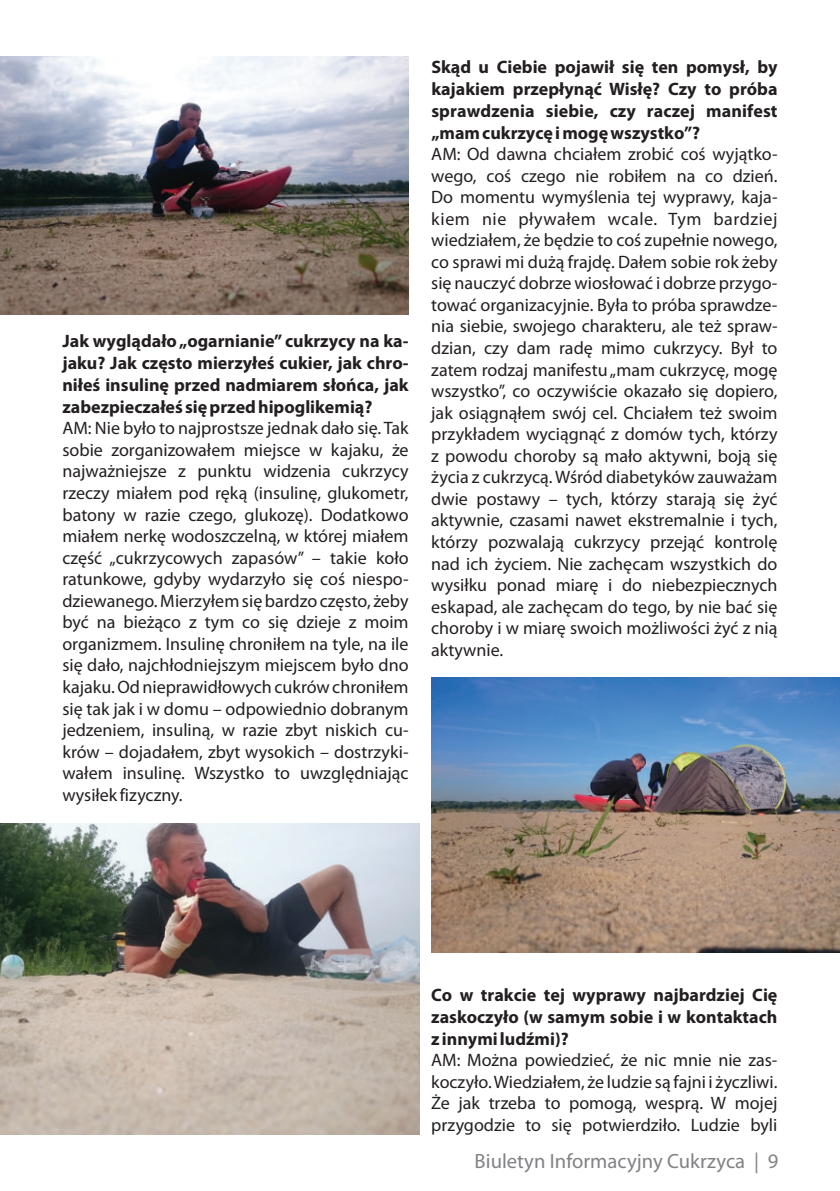
<style>
.page{position:relative;width:840px;height:1191px;background:#fff}
.page>*{position:absolute;margin:0;border:0;box-sizing:border-box;transform-origin:0 0}
.t1{font:20.6px "Myriad Pl";color:#808285}
.t2{font:18px/21.6px "Myriad Pl";color:#231f20;text-align:justify}
.t3{font:700 18px/21.8px "Myriad Pl";color:#231f20;text-align:justify}
</style>
<div class="page">
<img style="left:431px;top:678px;width:408px;height:274px">
<img style="left:0;top:823px;width:420px;height:311px">
<img style="left:0;top:57px;width:408px;height:257px">
<p class="t3" style="left:62px;top:332px;width:347px">Jak wyglądało „ogarnianie” cukrzycy na ka&shy;jaku? Jak często mierzyłeś cukier, jak chro&shy;niłeś insulinę przed nadmiarem słońca, jak zabezpieczałeś się przed hipoglikemią?</p>
<p class="t2" style="left:62px;top:419px;width:347px">AM: Nie było to najprostsze jednak dało się. Tak sobie zorganizowałem miejsce w kajaku, że najważniejsze z punktu widzenia cukrzycy rzeczy miałem pod ręką (insulinę, glukometr, batony w razie czego, glukozę). Dodatkowo miałem nerkę wodoszczelną, w której miałem część „cukrzycowych zapasów” – takie koło ratunkowe, gdyby wydarzyło się coś niespo&shy;dziewanego. Mierzyłem się bardzo często, żeby być na bieżąco z tym co się dzieje z moim organizmem. Insulinę chroniłem na tyle, na ile się dało, najchłodniejszym miejscem było dno kajaku. Od nieprawidłowych cukrów chroniłem się tak jak i w domu – odpowiednio dobranym jedzeniem, insuliną, w razie zbyt niskich cu&shy;krów – dojadałem, zbyt wysokich – dostrzyki&shy;wałem insulinę. Wszystko to uwzględniając wysiłek fizyczny.</p>
<p class="t3" style="left:431px;top:57px;width:347px">Skąd u Ciebie pojawił się ten pomysł, by kajakiem przepłynąć Wisłę? Czy to próba sprawdzenia siebie, czy raczej manifest „mam cukrzycę i mogę wszystko”?</p>
<p class="t2" style="left:431px;top:145px;width:347px">AM: Od dawna chciałem zrobić coś wyjątko&shy;wego, coś czego nie robiłem na co dzień.<br>Do momentu wymyślenia tej wyprawy, kaja&shy;kiem nie pływałem wcale. Tym bardziej wiedziałem, że będzie to coś zupełnie nowego, co sprawi mi dużą frajdę. Dałem sobie rok żeby się nauczyć dobrze wiosłować i dobrze przygo&shy;tować organizacyjnie. Była to próba sprawdze&shy;nia siebie, swojego charakteru, ale też spraw&shy;dzian, czy dam radę mimo cukrzycy. Był to zatem rodzaj manifestu „mam cukrzycę, mogę wszystko”, co oczywiście okazało się dopiero, jak osiągnąłem swój cel. Chciałem też swoim przykładem wyciągnąć z domów tych, którzy z powodu choroby są mało aktywni, boją się życia z cukrzycą. Wśród diabetyków zauważam dwie postawy – tych, którzy starają się żyć aktywnie, czasami nawet ekstremalnie i tych, którzy pozwalają cukrzycy przejąć kontrolę nad ich życiem. Nie zachęcam wszystkich do wysiłku ponad miarę i do niebezpiecznych eskapad, ale zachęcam do tego, by nie bać się choroby i w miarę swoich możliwości żyć z nią aktywnie.</p>
<p class="t3" style="left:431px;top:985px;width:347px">Co w trakcie tej wyprawy najbardziej Cię zaskoczyło (w samym sobie i w kontaktach z innymi ludźmi)?</p>
<p class="t2" style="left:431px;top:1051px;width:347px">AM: Można powiedzieć, że nic mnie nie zas&shy;koczyło. Wiedziałem, że ludzie są fajni i życzliwi.<br>Że jak trzeba to pomogą, wesprą. W mojej przygodzie to się potwierdziło. Ludzie byli</p>
<p class="t1" style="left:474px;top:1152px;width:305px">Biuletyn Informacyjny Cukrzyca | 9</p>
</div>
